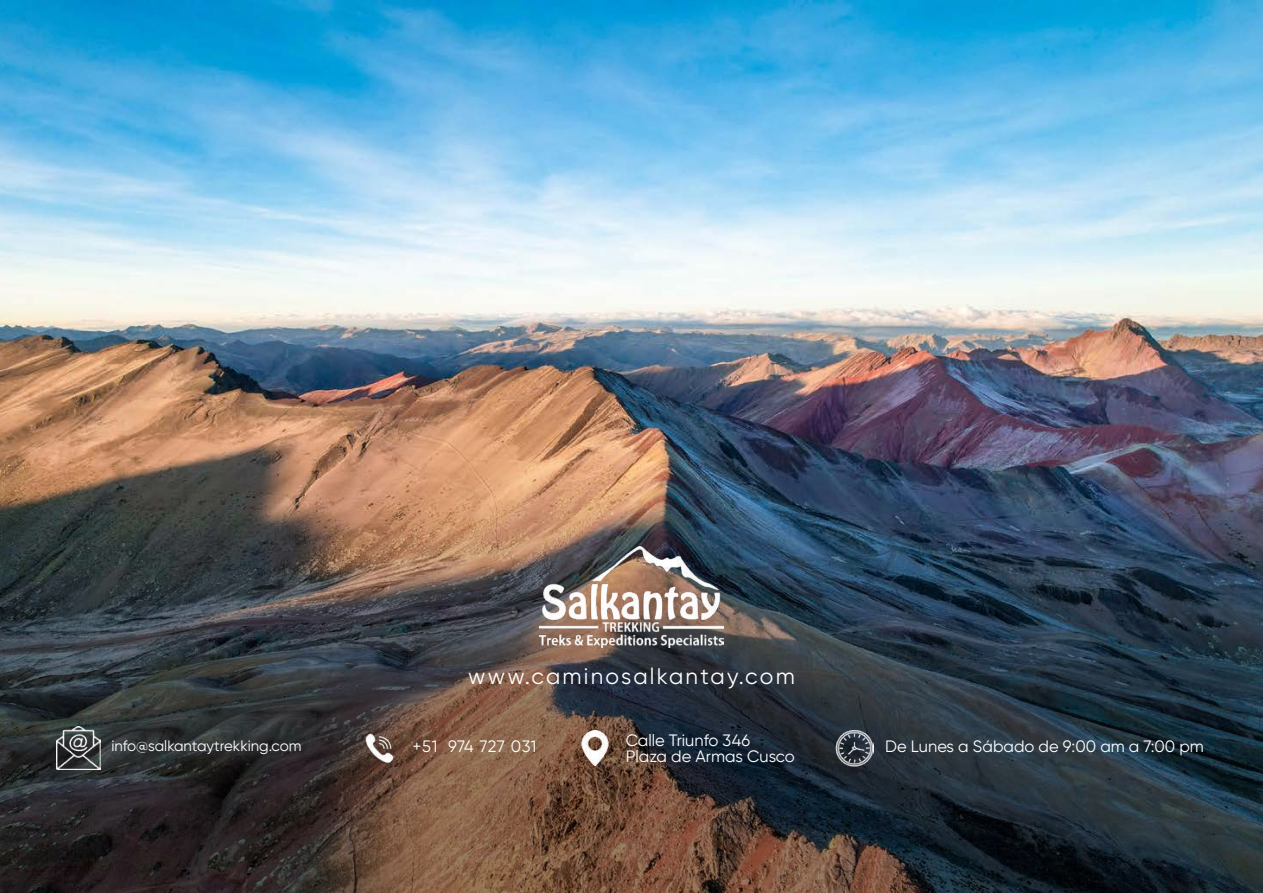
<style>
.page{position:relative;width:1263px;height:893px;background:#fff}
.page>*{position:absolute;margin:0;border:0;box-sizing:border-box;transform-origin:0 0}
.t1{font:22.5px "Gilroy";letter-spacing:.1em;color:#fff}
.t2{font:16.5px/16.5px "Gilroy";color:#fff}
.t3{font:16.5px "Gilroy";letter-spacing:.03em;color:#fff}
.t4{font:15px "Gilroy";color:#fff}
</style>
<div class="page">
<img style="left:0;top:0;width:1263px;height:893px">
<img style="left:539px;top:547px;width:185px;height:100px">
<img style="left:578px;top:731px;width:34px;height:34px">
<img style="left:836px;top:729px;width:37px;height:38px">
<img style="left:57px;top:726px;width:43px;height:44px">
<img style="left:355px;top:726px;width:49px;height:44px">
<h1 class="t1" style="left:468px;top:662px;width:328px">www.caminosalkantay.com</h1>
<p class="t2" style="left:626px;top:731px;width:171px">Calle Triunfo 346<br>Plaza de Armas Cusco</p>
<p class="t4" style="left:111px;top:737px;width:192px">info@salkantaytrekking.com</p>
<p class="t3" style="left:413px;top:736px;width:125px">+51 974 727 031</p>
<p class="t2" style="left:885px;top:738px;width:320px">De Lunes a Sábado de 9:00 am a 7:00 pm</p>
</div>
